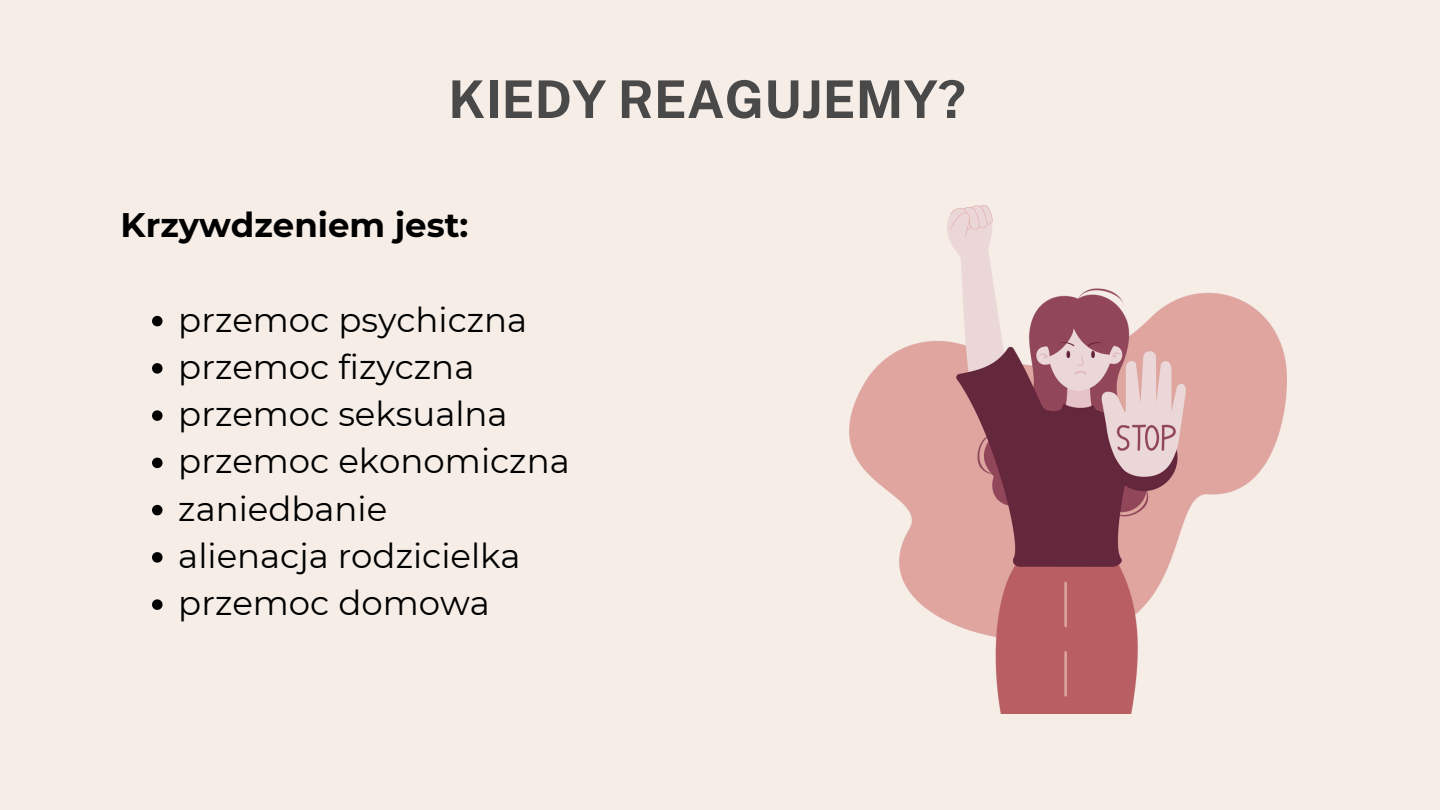
<style>
.page{position:relative;width:1440px;height:810px;background:#f5ede6}
.page>*{position:absolute;margin:0;border:0;box-sizing:border-box;transform-origin:0 0}
.t1{font:700 52px "Public Sans";color:#494949}
.t2{font:34px "Montserrat";color:#000}
.t3{font:700 34px "Montserrat";color:#000}
</style>
<div class="page">
<img style="left:849px;top:205px;width:437px;height:509px">
<svg style="left:152px;top:316px;width:11px;height:10px"></svg>
<svg style="left:152px;top:363px;width:11px;height:11px"></svg>
<svg style="left:152px;top:410px;width:11px;height:11px"></svg>
<svg style="left:152px;top:458px;width:11px;height:10px"></svg>
<svg style="left:152px;top:505px;width:11px;height:10px"></svg>
<svg style="left:152px;top:552px;width:11px;height:11px"></svg>
<svg style="left:152px;top:599px;width:11px;height:11px"></svg>
<h2 class="t1" style="left:448px;top:69px;width:519px">KIEDY REAGUJEMY?</h2>
<p class="t3" style="left:121px;top:204px;width:349px">Krzywdzeniem jest:</p>
<p class="t2" style="left:178px;top:299px;width:351px">przemoc psychiczna</p>
<p class="t2" style="left:178px;top:346px;width:298px">przemoc fizyczna</p>
<p class="t2" style="left:178px;top:393px;width:331px">przemoc seksualna</p>
<p class="t2" style="left:178px;top:440px;width:393px">przemoc ekonomiczna</p>
<p class="t2" style="left:178px;top:488px;width:210px">zaniedbanie</p>
<p class="t2" style="left:178px;top:535px;width:344px">alienacja rodzicielka</p>
<p class="t2" style="left:178px;top:582px;width:313px">przemoc domowa</p>
</div>
